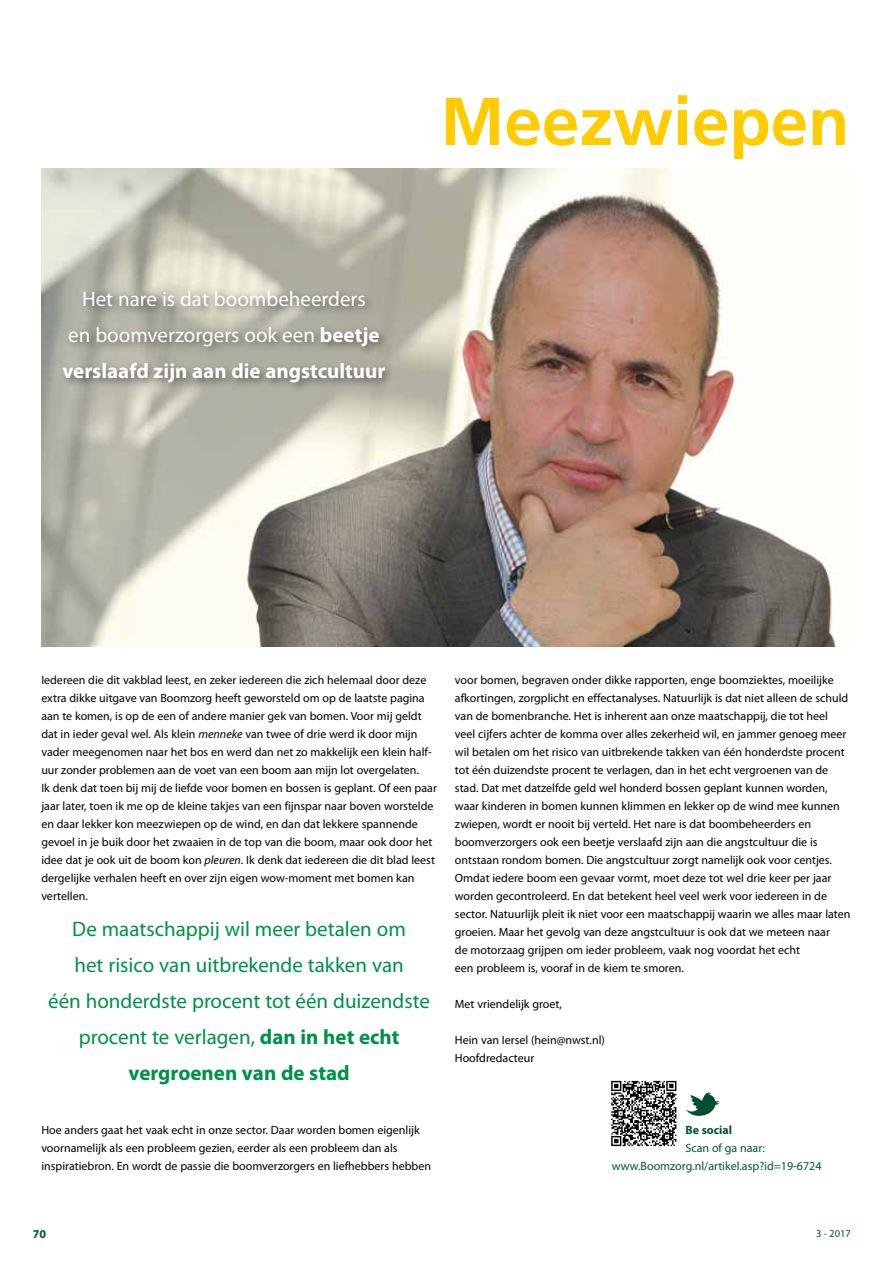
<style>
.page{position:relative;width:893px;height:1263px;background:#fff}
.page>*{position:absolute;margin:0;border:0;box-sizing:border-box;transform-origin:0 0}
.t1{font:700 67.5px "Frutiger";color:#fc0}
.t2{font:21px/36px "Myriad Pro";color:#00904a;text-align:center}
.t3{font:21px/36px "Myriad Pro";color:#fff;text-align:center}
.t4{font:12px/18px "Myriad Pro";color:#000}
.t5{font:12px/18px "Myriad Pro";color:#00533d}
.t6{font:700 12px "Myriad Pro";color:#00533d}
.t7{font:10.5px "Myriad Pro";color:#00533d}
.s1{font-weight:700}
.s2{font-style:italic}
</style>
<div class="page">
<img style="left:41px;top:168px;width:795px;height:478px">
<div style="left:59px;top:286px;width:337px;height:107px;background:#000;opacity:.5"></div>
<svg style="left:611px;top:1081px;width:65px;height:65px"></svg>
<svg style="left:686px;top:1092px;width:33px;height:24px"></svg>
<h2 class="t3" style="left:62px;top:281px;width:324px">Het nare is dat boombeheerders<br>en boomverzorgers ook een <span class="s1">beetje verslaafd zijn aan die angstcultuur</span></h2>
<h1 class="t1" style="left:441px;top:82px;width:410px">Meezwiepen</h1>
<p class="t4" style="left:41px;top:671px;width:397px">Iedereen die dit vakblad leest, en zeker iedereen die zich helemaal door deze extra dikke uitgave van Boomzorg heeft geworsteld om op de laatste pagina aan te komen, is op de een of andere manier gek van bomen. Voor mij geldt dat in ieder geval wel. Als klein <span class="s2">menneke</span> van twee of drie werd ik door mijn vader meegenomen naar het bos en werd dan net zo makkelijk een klein half&shy;uur zonder problemen aan de voet van een boom aan mijn lot overgelaten.<br>Ik denk dat toen bij mij de liefde voor bomen en bossen is geplant. Of een paar jaar later, toen ik me op de kleine takjes van een fijnspar naar boven worstelde en daar lekker kon meezwiepen op de wind, en dan dat lekkere spannende gevoel in je buik door het zwaaien in de top van die boom, maar ook door het idee dat je ook uit de boom kon <span class="s2">pleuren</span>. Ik denk dat iedereen die dit blad leest dergelijke verhalen heeft en over zijn eigen wow-moment met bomen kan vertellen.</p>
<h2 class="t2" style="left:48px;top:911px;width:383px">De maatschappij wil meer betalen om<br>het risico van uitbrekende takken van<br>één honderdste procent tot één duizendste procent te verlagen, <span class="s1">dan in het echt vergroenen van de stad</span></h2>
<p class="t4" style="left:41px;top:1121px;width:391px">Hoe anders gaat het vaak echt in onze sector. Daar worden bomen eigenlijk voornamelijk als een probleem gezien, eerder als een probleem dan als inspiratiebron. En wordt de passie die boomverzorgers en liefhebbers hebben</p>
<p class="t4" style="left:455px;top:671px;width:397px">voor bomen, begraven onder dikke rapporten, enge boomziektes, moeilijke afkortingen, zorgplicht en effectanalyses. Natuurlijk is dat niet alleen de schuld van de bomenbranche. Het is inherent aan onze maatschappij, die tot heel veel cijfers achter de komma over alles zekerheid wil, en jammer genoeg meer wil betalen om het risico van uitbrekende takken van één honderdste procent tot één duizendste procent te verlagen, dan in het echt vergroenen van de stad. Dat met datzelfde geld wel honderd bossen geplant kunnen worden, waar kinderen in bomen kunnen klimmen en lekker op de wind mee kunnen zwiepen, wordt er nooit bij verteld. Het nare is dat boombeheerders en boomverzorgers ook een beetje verslaafd zijn aan die angstcultuur die is ontstaan rondom bomen. Die angstcultuur zorgt namelijk ook voor centjes.<br>Omdat iedere boom een gevaar vormt, moet deze tot wel drie keer per jaar worden gecontroleerd. En dat betekent heel veel werk voor iedereen in de sector. Natuurlijk pleit ik niet voor een maatschappij waarin we alles maar laten groeien. Maar het gevolg van deze angstcultuur is ook dat we meteen naar<br>de motorzaag grijpen om ieder probleem, vaak nog voordat het echt<br>een probleem is, vooraf in de kiem te smoren.</p>
<p class="t4" style="left:455px;top:995px;width:108px">Met vriendelijk groet,</p>
<p class="t4" style="left:455px;top:1031px;width:151px">Hein van Iersel (hein@nwst.nl)<br>Hoofdredacteur</p>
<p class="t6" style="left:685px;top:1122px;width:48px">Be social</p>
<p class="t5" style="left:612px;top:1139px;width:211px;text-indent:74px">Scan of ga naar: www.Boomzorg.nl/artikel.asp?id=19-6724</p>
<p class="t6" style="left:33px;top:1226px;width:15px">70</p>
<p class="t7" style="left:816px;top:1227px;width:36px">3 - 2017</p>
</div>
